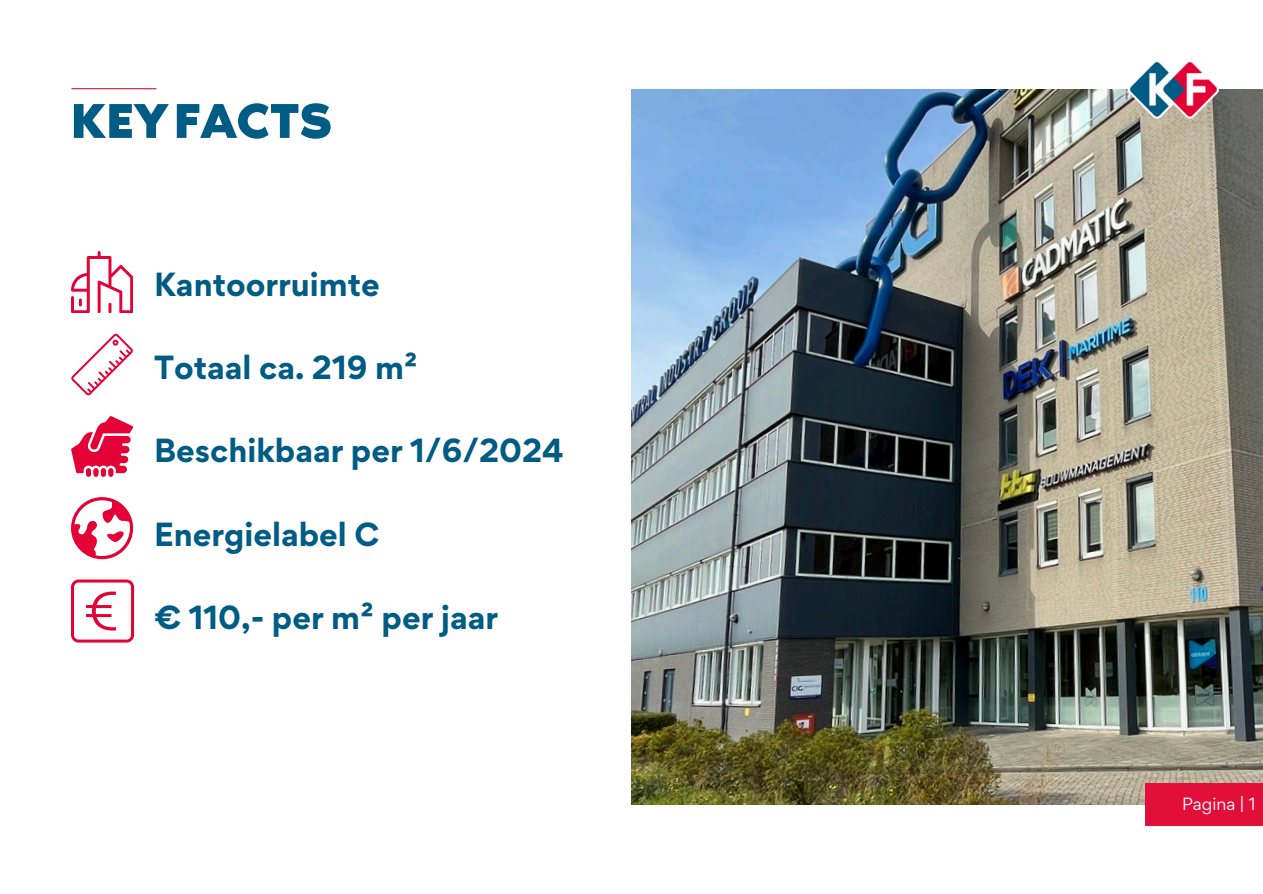
<style>
.page{position:relative;width:1263px;height:894px;background:#fff}
.page>*{position:absolute;margin:0;border:0;box-sizing:border-box;transform-origin:0 0}
.t1{font:61.35px "RTL Media Pro Medium";color:#005c84}
.t2{font:700 29.85px "Gordita";color:#005c84}
.t3{font:15.75px "Gordita";color:#fff}
</style>
<div class="page">
<hr style="left:72px;top:88px;width:84px;height:1px;background:#e10f3a">
<img style="left:631px;top:89px;width:632px;height:715px">
<img style="left:1128px;top:62px;width:90px;height:57px">
<svg style="left:71px;top:497px;width:62px;height:62px"></svg>
<svg style="left:71px;top:333px;width:62px;height:62px"></svg>
<svg style="left:71px;top:579px;width:63px;height:63px"></svg>
<svg style="left:71px;top:416px;width:62px;height:60px"></svg>
<svg style="left:71px;top:251px;width:62px;height:62px"></svg>
<div style="left:1146px;top:782px;width:117px;height:43px;background:#e10f3a"></div>
<p class="t1" style="left:71px;top:94px;width:262px">KEYFACTS</p>
<p class="t2" style="left:154px;top:264px;width:227px">Kantoorruimte</p>
<p class="t2" style="left:154px;top:347px;width:265px">Totaal ca. 219 m²</p>
<p class="t2" style="left:154px;top:430px;width:411px">Beschikbaar per 1/6/2024</p>
<p class="t2" style="left:154px;top:513px;width:227px">Energielabel C</p>
<p class="t2" style="left:154px;top:597px;width:346px">€ 110,- per m² per jaar</p>
<h2 class="t3" style="left:1182px;top:793px;width:75px">Pagina | 1</h2>
</div>
